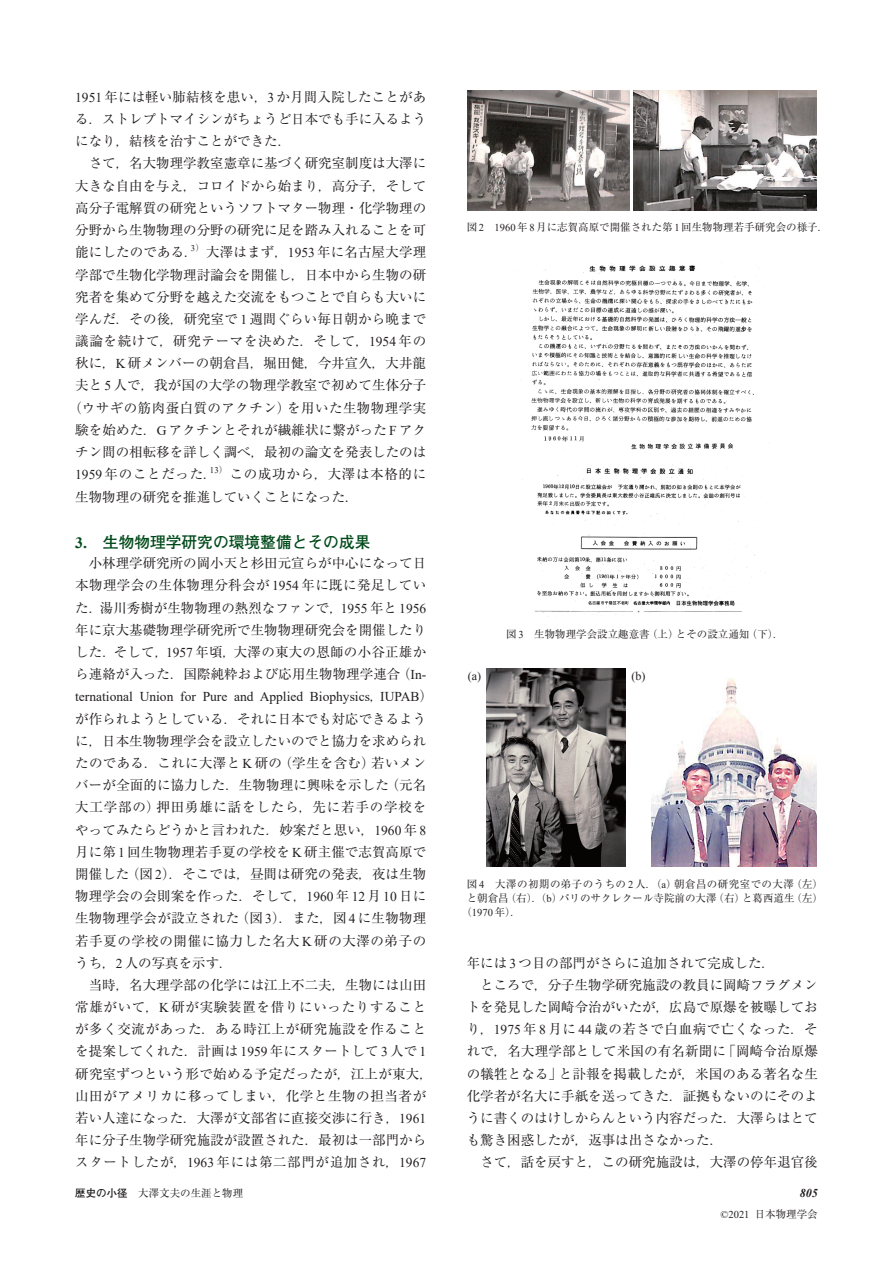
<style>
.page{position:relative;width:893px;height:1263px;background:#fff}
.page>*{position:absolute;margin:0;border:0;box-sizing:border-box;transform-origin:0 0}
.t1{font:700 15.75px "Futo Go B101 Pr 6";color:#004a1a}
.t2{font:13.5px/22.2px "Ryumin Pr 6";letter-spacing:.005em;color:#231f20;text-align:justify}
.t3{font:13.5px "Times New Roman";color:#231f20}
.t4{font:13.5px "Ryumin Pr 6";letter-spacing:.05em;color:#231f20}
.t5{font:13.5px "Ryumin Pr 6";letter-spacing:.04em;color:#231f20}
.t6{font:13.5px "Ryumin Pr 6";letter-spacing:.035em;color:#231f20}
.t7{font:12px "Times New Roman";color:#231f20}
.t8{font:italic 700 12px "Times New Roman";color:#231f20}
.t9{font:10.5px "Ryumin Pr 6";color:#231f20}
.t10{font:10.5px "Ryumin Pr 6";letter-spacing:.04em;color:#231f20}
.t11{font:8.7px "Times New Roman";color:#231f20}
.s1{font-family:"Times New Roman"}
.s2{font-family:"Ryumin Pr 6"}
.s3{font-family:"Futo Go B101 Pr 6";font-weight:700}
</style>
<div class="page">
<img style="left:468px;top:90px;width:161px;height:120px">
<img style="left:633px;top:90px;width:184px;height:120px">
<img style="left:522px;top:263px;width:243px;height:353px">
<img style="left:486px;top:669px;width:140px;height:197px">
<img style="left:652px;top:678px;width:165px;height:188px">
<p class="t2" style="left:75px;top:85px;width:353px"><span class="s1">1951</span> 年には軽い肺結核を患い，<span class="s1">3</span> か月間入院したことがある．ストレプトマイシンがちょうど日本でも手に入るようになり，結核を治すことができた．</p>
<p class="t2" style="left:75px;top:152px;width:352px;text-indent:14px">さて，名大物理学教室憲章に基づく研究室制度は大澤に大きな自由を与え，コロイドから始まり，高分子，そして高分子電解質の研究というソフトマター物理・化学物理の分野から生物物理の分野の研究に足を踏み入れることを可能にしたのである．</p>
<p class="t11" style="left:191px;top:242px;width:15px">3<span class="s2">）</span></p>
<p class="t2" style="left:206px;top:240px;width:221px">大澤はまず，<span class="s1">1953</span> 年に名古屋大学理</p>
<p class="t2" style="left:75px;top:263px;width:352px">学部で生物化学物理討論会を開催し，日本中から生物の研</p>
<p class="t2" style="left:75px;top:285px;width:352px">究者を集めて分野を越えた交流をもつことで自らも大いに</p>
<p class="t2" style="left:75px;top:307px;width:352px">学んだ．その後，研究室で <span class="s1">1</span> 週間ぐらい毎日朝から晩まで</p>
<p class="t4" style="left:75px;top:330px;width:353px">議論を続けて，研究テーマを決めた．そして，<span class="s1">1954</span> 年の</p>
<p class="t2" style="left:75px;top:351px;width:352px">秋に，<span class="s1">K</span> 研メンバーの朝倉昌，堀田健，今井宣久，大井龍</p>
<p class="t2" style="left:75px;top:374px;width:353px">夫と <span class="s1">5</span> 人で，我が国の大学の物理学教室で初めて生体分子</p>
<p class="t6" style="left:68px;top:397px;width:359px">（ウサギの筋肉蛋白質のアクチン）を用いた生物物理学実</p>
<p class="t2" style="left:75px;top:418px;width:352px">験を始めた．<span class="s1">G</span> アクチンとそれが繊維状に繋がった <span class="s1">F</span> アク</p>
<p class="t2" style="left:75px;top:440px;width:353px">チン間の相転移を詳しく調べ，最初の論文を発表したのは</p>
<p class="t4" style="left:75px;top:464px;width:143px"><span class="s1">1959</span> 年のことだった．</p>
<p class="t11" style="left:210px;top:464px;width:19px">13<span class="s2">）</span></p>
<p class="t2" style="left:75px;top:462px;width:353px;text-indent:154px">この成功から，大澤は本格的に生物物理の研究を推進していくことになった．</p>
<p class="t1" style="left:75px;top:529px;width:297px"><span class="s1">3.</span>　生物物理学研究の環境整備とその成果</p>
<p class="t2" style="left:75px;top:551px;width:353px;text-indent:14px">小林理学研究所の岡小天と杉田元宣らが中心になって日本物理学会の生体物理分科会が <span class="s1">1954</span> 年に既に発足していた．湯川秀樹が生物物理の熱烈なファンで，<span class="s1">1955</span> 年と <span class="s1">1956</span>年に京大基礎物理学研究所で生物物理研究会を開催したりした．そして，<span class="s1">1957</span> 年頃，大澤の東大の恩師の小谷正雄から連絡が入った．国際純粋および応用生物物理学連合（<span class="s1">In-</span></p>
<p class="t3" style="left:75px;top:687px;width:359px">ternational Union for Pure and Applied Biophysics<span class="s2">，</span>IUPAB<span class="s2">）</span></p>
<p class="t2" style="left:75px;top:707px;width:353px">が作られようとしている．それに日本でも対応できるように，日本生物物理学会を設立したいのでと協力を求められたのである．これに大澤と <span class="s1">K</span> 研の（学生を含む）若いメンバーが全面的に協力した．生物物理に興味を示した（元名大工学部の）押田勇雄に話をしたら，先に若手の学校をやってみたらどうかと言われた．妙案だと思い，<span class="s1">1960</span> 年 <span class="s1">8</span>月に第 <span class="s1">1</span> 回生物物理若手夏の学校を <span class="s1">K</span> 研主催で志賀高原で開催した（図 <span class="s1">2</span>）．そこでは，昼間は研究の発表，夜は生物物理学会の会則案を作った．そして，<span class="s1">1960</span> 年 <span class="s1">12</span> 月 <span class="s1">10</span> 日に生物物理学会が設立された（図 <span class="s1">3</span>）．また，図 <span class="s1">4</span> に生物物理若手夏の学校の開催に協力した名大 <span class="s1">K</span> 研の大澤の弟子のうち，<span class="s1">2</span> 人の写真を示す．</p>
<p class="t2" style="left:75px;top:973px;width:359px;text-align:center">当時，名大理学部の化学には江上不二夫，生物には山田<br>常雄がいて，<span class="s1">K</span> 研が実験装置を借りにいったりすることが多く交流があった．ある時江上が研究施設を作ることを提案してくれた．計画は <span class="s1">1959</span> 年にスタートして <span class="s1">3</span> 人で <span class="s1">1</span>研究室ずつという形で始める予定だったが，江上が東大，山田がアメリカに移ってしまい，化学と生物の担当者が若い人達になった．大澤が文部省に直接交渉に行き，<span class="s1">1961</span>年に分子生物学研究施設が設置された．最初は一部門からスタートしたが，<span class="s1">1963</span> 年には第二部門が追加され，<span class="s1">1967</span></p>
<p class="t9" style="left:467px;top:219px;width:363px">図<span class="s1">2 1960</span> 年<span class="s1">8</span>月に志賀高原で開催された第 <span class="s1">1</span>回生物物理若手研究会の様子．</p>
<p class="t9" style="left:506px;top:625px;width:279px">図 <span class="s1">3</span>　生物物理学会設立趣意書（上）とその設立通知（下）．</p>
<p class="t7" style="left:468px;top:668px;width:15px">(a)</p>
<p class="t7" style="left:632px;top:668px;width:15px">(b)</p>
<p class="t10" style="left:467px;top:876px;width:358px">図 <span class="s1">4</span>　大澤の初期の弟子のうちの <span class="s1">2</span> 人．（<span class="s1">a</span>）朝倉昌の研究室での大澤（左）</p>
<p class="t9" style="left:467px;top:890px;width:358px">と朝倉昌（右）．（<span class="s1">b</span>）パリのサクレクール寺院前の大澤（右）と葛西道生（左）</p>
<p class="t9" style="left:461px;top:904px;width:61px">（<span class="s1">1970</span> 年）．</p>
<p class="t2" style="left:467px;top:951px;width:310px">年には <span class="s1">3</span> つ目の部門がさらに追加されて完成した．</p>
<p class="t2" style="left:480px;top:973px;width:339px">ところで，分子生物学研究施設の教員に岡崎フラグメン</p>
<p class="t2" style="left:467px;top:995px;width:353px">トを発見した岡崎令治がいたが，広島で原爆を被曝してお</p>
<p class="t5" style="left:467px;top:1018px;width:352px">り，<span class="s1">1975</span> 年 <span class="s1">8</span> 月に <span class="s1">44</span> 歳の若さで白血病で亡くなった．そ</p>
<p class="t2" style="left:467px;top:1039px;width:353px">れで，名大理学部として米国の有名新聞に「岡崎令治原爆</p>
<p class="t2" style="left:467px;top:1062px;width:353px">の犠牲となる」と訃報を掲載したが，米国のある著名な生</p>
<p class="t2" style="left:467px;top:1084px;width:352px">化学者が名大に手紙を送ってきた．証拠もないのにそのよ</p>
<p class="t2" style="left:467px;top:1106px;width:352px">うに書くのはけしからんという内容だった．大澤らはとて</p>
<p class="t2" style="left:467px;top:1128px;width:258px">も驚き困惑したが，返事は出さなかった．</p>
<p class="t2" style="left:480px;top:1150px;width:339px">さて，話を戻すと，この研究施設は，大澤の停年退官後</p>
<p class="t9" style="left:75px;top:1184px;width:170px"><span class="s3">歴史の小径</span>　大澤文夫の生涯と物理</p>
<p class="t8" style="left:800px;top:1185px;width:19px">805</p>
<p class="t9" style="left:720px;top:1206px;width:99px"><span class="s1">©2021</span> 日本物理学会</p>
</div>
